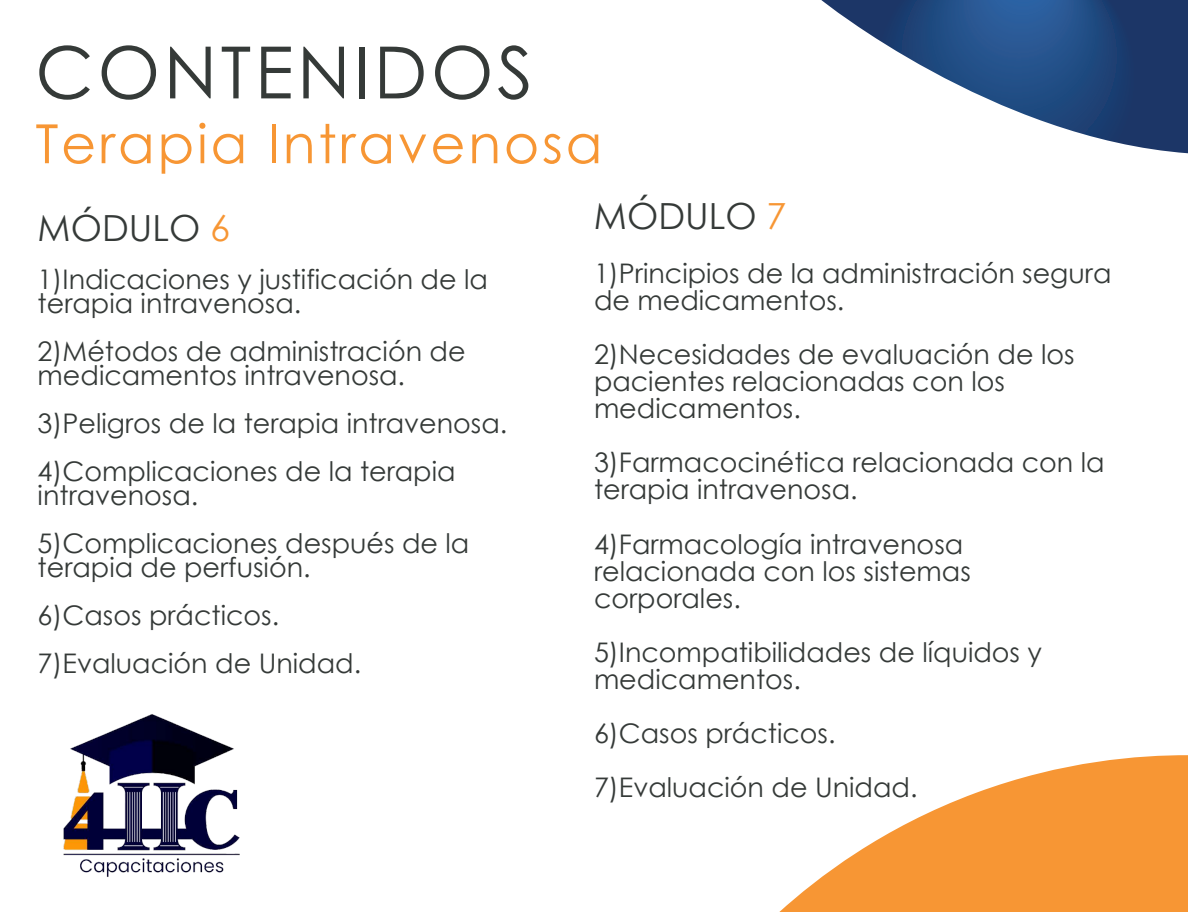
<style>
.page{position:relative;width:1188px;height:912px;background:#fff}
.page>*{position:absolute;margin:0;border:0;box-sizing:border-box;transform-origin:0 0}
.t1{font:72px "Century Gothic";letter-spacing:.05em;color:#353a38}
.t2{font:54px "Century Gothic";letter-spacing:.05em;color:#f79634}
.t3{font:36px "Century Gothic";color:#353a38}
.t4{font:27px/27px "Century Gothic";color:#353a38}
.s1{color:#f79634}
</style>
<div class="page">
<svg style="left:821px;top:0;width:367px;height:153px"></svg>
<svg style="left:779px;top:755px;width:409px;height:157px;fill:#f79634"></svg>
<img style="left:63px;top:714px;width:177px;height:163px">
<h1 class="t1" style="left:35px;top:22px;width:499px">CONTENIDOS</h1>
<h2 class="t2" style="left:35px;top:106px;width:569px">Terapia Intravenosa</h2>
<h3 class="t3" style="left:38px;top:202px;width:194px">MÓDULO <span class="s1">6</span></h3>
<p class="t4" style="left:38px;top:266px;width:452px;line-height:24px">1)Indicaciones y justificación de la terapia intravenosa.</p>
<p class="t4" style="left:38px;top:338px;width:430px;line-height:24px">2)Métodos de administración de medicamentos intravenosa.</p>
<p class="t4" style="left:38px;top:398px;width:471px;line-height:48px">3)Peligros de la terapia intravenosa.<br>4)Complicaciones de la terapia</p>
<p class="t4" style="left:38px;top:470px;width:433px;line-height:48px">intravenosa.<br>5)Complicaciones después de la</p>
<p class="t4" style="left:38px;top:542px;width:325px;line-height:48px">terapia de perfusión.<br>6)Casos prácticos.<br>7)Evaluación de Unidad.</p>
<h3 class="t3" style="left:594px;top:191px;width:194px">MÓDULO <span class="s1">7</span></h3>
<p class="t4" style="left:594px;top:260px;width:519px">1)Principios de la administración segura de medicamentos.</p>
<p class="t4" style="left:594px;top:341px;width:482px">2)Necesidades de evaluación de los pacientes relacionadas con los medicamentos.</p>
<p class="t4" style="left:594px;top:449px;width:512px">3)Farmacocinética relacionada con la terapia intravenosa.</p>
<p class="t4" style="left:594px;top:530px;width:378px">4)Farmacología intravenosa relacionada con los sistemas corporales.</p>
<p class="t4" style="left:594px;top:638px;width:450px">5)Incompatibilidades de líquidos y medicamentos.</p>
<p class="t4" style="left:594px;top:705px;width:325px;line-height:54px">6)Casos prácticos.<br>7)Evaluación de Unidad.</p>
</div>
